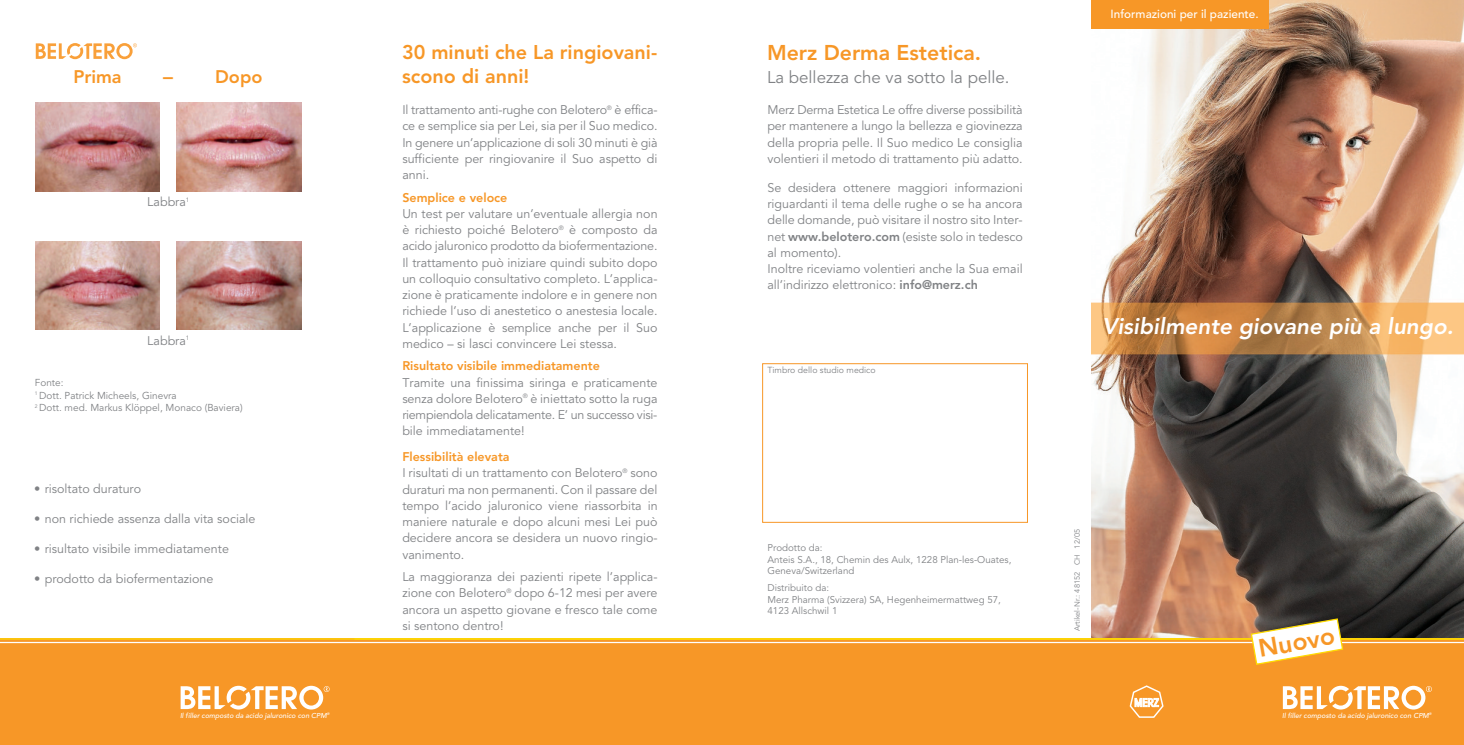
<style>
.page{position:relative;width:1464px;height:745px;background:#fff}
.page>*{position:absolute;margin:0;border:0;box-sizing:border-box;transform-origin:0 0}
.t1{font:800 24.88px "Avenir";color:#f79727}
.t2{font:italic 800 22.5px "Avenir";color:#fff}
.t3{font:800 21.25px "Avenir";color:#f79727}
.t4{font:800 19.75px/23.8px "Avenir";color:#f79727}
.t5{font:800 18.12px "Avenir";color:#f79727}
.t6{font:16.88px "Avenir";color:#808285}
.t7{font:12.5px/16.2px "Avenir";color:#808285;text-align:justify}
.t8{font:800 12.5px "Avenir";color:#f79727}
.t9{font:500 11.75px "Avenir";color:#fff}
.t10{font:10px/12.5px "Avenir";color:#808285}
.t11{font:9.75px/11.2px "Avenir";color:#808285}
.t12{font:8.75px "Avenir";color:#808285}
.t13{font:7.5px "Avenir";color:#808285}
.t14{font:italic 500 7.12px "Avenir";color:#fff}
.s1{font-size:19.75px}
.s2{font-weight:800;color:#f79727}
.s3{font-weight:800}
</style>
<div class="page">
<img style="left:1091px;top:0;width:372px;height:638px">
<div style="left:762px;top:363px;width:266px;height:159px;border:1px solid #f79727"></div>
<div style="left:0;top:638px;width:1463px;height:106px;background:#f79727"></div>
<svg style="left:1129px;top:685px;width:35px;height:33px"></svg>
<hr style="left:0;top:641px;width:1463px;height:1px;background:#fff">
<div style="left:1091px;top:0;width:178px;height:28px;background:#f79727"></div>
<svg style="left:1282px;top:685px;width:149px;height:24px"></svg>
<svg style="left:181px;top:685px;width:149px;height:24px"></svg>
<hr style="left:0;top:638px;width:1463px;height:1px;background:#ffdc01">
<svg style="left:1249px;top:617px;width:94px;height:48px"></svg>
<svg style="left:36px;top:43px;width:101px;height:16px"></svg>
<img style="left:36px;top:103px;width:124px;height:88px">
<img style="left:177px;top:103px;width:124px;height:88px">
<img style="left:36px;top:241px;width:124px;height:89px">
<img style="left:177px;top:241px;width:124px;height:89px">
<h3 class="t5" style="left:73px;top:69px;width:50px">Prima</h3>
<h3 class="t5" style="left:163px;top:69px;width:101px"><span class="s1">–</span> Dopo</h3>
<p class="t7" style="left:147px;top:195px;width:44px">Labbra<sup>1</sup></p>
<p class="t7" style="left:147px;top:333px;width:44px">Labbra<sup>1</sup></p>
<p class="t10" style="left:35px;top:377px;width:209px">Fonte:<br><sup>1</sup> Dott. Patrick Micheels, Ginevra<br><sup>2</sup> Dott. med. Markus Klöppel, Monaco (Baviera)</p>
<p class="t7" style="left:34px;top:481px;width:109px">• risoltato duraturo</p>
<p class="t7" style="left:34px;top:511px;width:223px">• non richiede assenza dalla vita sociale</p>
<p class="t7" style="left:34px;top:541px;width:196px">• risultato visibile immediatamente</p>
<p class="t7" style="left:34px;top:571px;width:181px">• prodotto da biofermentazione</p>
<p class="t14" style="left:180px;top:711px;width:151px">Il filler composto da acido jaluronico con CPM<sup>®</sup></p>
<h3 class="t4" style="left:402px;top:42px;width:256px">30 minuti che La ringiovani&shy;scono di anni!</h3>
<p class="t7" style="left:402px;top:103px;width:257px">Il trattamento anti-rughe con Belotero<sup>®</sup> è effica&shy;ce e semplice sia per Lei, sia per il Suo medico.<br>In genere un’applicazione di soli 30 minuti è già sufficiente per ringiovanire il Suo aspetto di anni.</p>
<p class="t8" style="left:402px;top:192px;width:107px">Semplice e veloce</p>
<p class="t7" style="left:402px;top:206px;width:257px">Un test per valutare un’eventuale allergia non è richiesto poiché Belotero<sup>®</sup> è composto da acido jaluronico prodotto da biofermentazione.<br>Il trattamento può iniziare quindi subito dopo un colloquio consultativo completo. L’applica&shy;zione è praticamente indolore e in genere non richiede l’uso di anestetico o anestesia locale.<br>L’applicazione è semplice anche per il Suo medico – si lasci convincere Lei stessa.</p>
<p class="t8" style="left:402px;top:360px;width:199px">Risultato visibile immediatamente</p>
<p class="t7" style="left:402px;top:375px;width:257px">Tramite una finissima siringa e praticamente senza dolore Belotero<sup>®</sup> è iniettato sotto la ruga riempiendola delicatamente. E’ un successo visi&shy;bile immediatamente!</p>
<p class="t7" style="left:402px;top:449px;width:257px;text-align:left"><span class="s2">Flessibilità elevata<br></span>I risultati di un trattamento con Belotero<sup>®</sup> sono duraturi ma non permanenti. Con il passare del tempo l’acido jaluronico viene riassorbita in maniere naturale e dopo alcuni mesi Lei può decidere ancora se desidera un nuovo ringio&shy;vanimento.</p>
<p class="t7" style="left:402px;top:569px;width:257px">La maggioranza dei pazienti ripete l’applica&shy;zione con Belotero<sup>®</sup> dopo 6-12 mesi per avere ancora un aspetto giovane e fresco tale come si sentono dentro!</p>
<h3 class="t3" style="left:767px;top:44px;width:216px">Merz Derma Estetica.</h3>
<h3 class="t6" style="left:767px;top:70px;width:244px">La bellezza che va sotto la pelle.</h3>
<p class="t7" style="left:767px;top:103px;width:257px">Merz Derma Estetica Le offre diverse possibilità per mantenere a lungo la bellezza e giovinezza della propria pelle. Il Suo medico Le consiglia volentieri il metodo di trattamento più adatto.</p>
<p class="t7" style="left:767px;top:180px;width:257px;text-align:left">Se desidera ottenere maggiori informazioni riguardanti il tema delle rughe o se ha ancora delle domande, può visitare il nostro sito Inter&shy;net <span class="s3">www.belotero.com</span> (esiste solo in tedesco al momento).<br>Inoltre riceviamo volentieri anche la Sua email all’indirizzo elettronico: <span class="s3">info@merz.ch</span></p>
<p class="t12" style="left:767px;top:366px;width:110px">Timbro dello studio medico</p>
<p class="t9" style="left:1110px;top:9px;width:150px">Informazioni per il paziente.</p>
<h2 class="t2" style="left:1102px;top:317px;width:352px">Visibilmente giovane più a lungo.</h2>
<p class="t11" style="left:767px;top:542px;width:245px">Prodotto da:<br>Anteis S.A., 18, Chemin des Aulx, 1228 Plan-les-Ouates,<br>Geneva/Switzerland</p>
<p class="t11" style="left:767px;top:582px;width:235px">Distribuito da:<br>Merz Pharma (Svizzera) SA, Hegenheimermattweg 57,<br>4123 Allschwil 1</p>
<p class="t13" style="left:1074px;top:630px;width:104px;rotate:-90deg">Artikel-Nr.: 48152 CH 12/05</p>
<h1 class="t1" style="left:1256px;top:638px;width:79px;rotate:-10deg">Nuovo</h1>
<p class="t14" style="left:1282px;top:711px;width:151px">Il filler composto da acido jaluronico con CPM<sup>®</sup></p>
</div>
